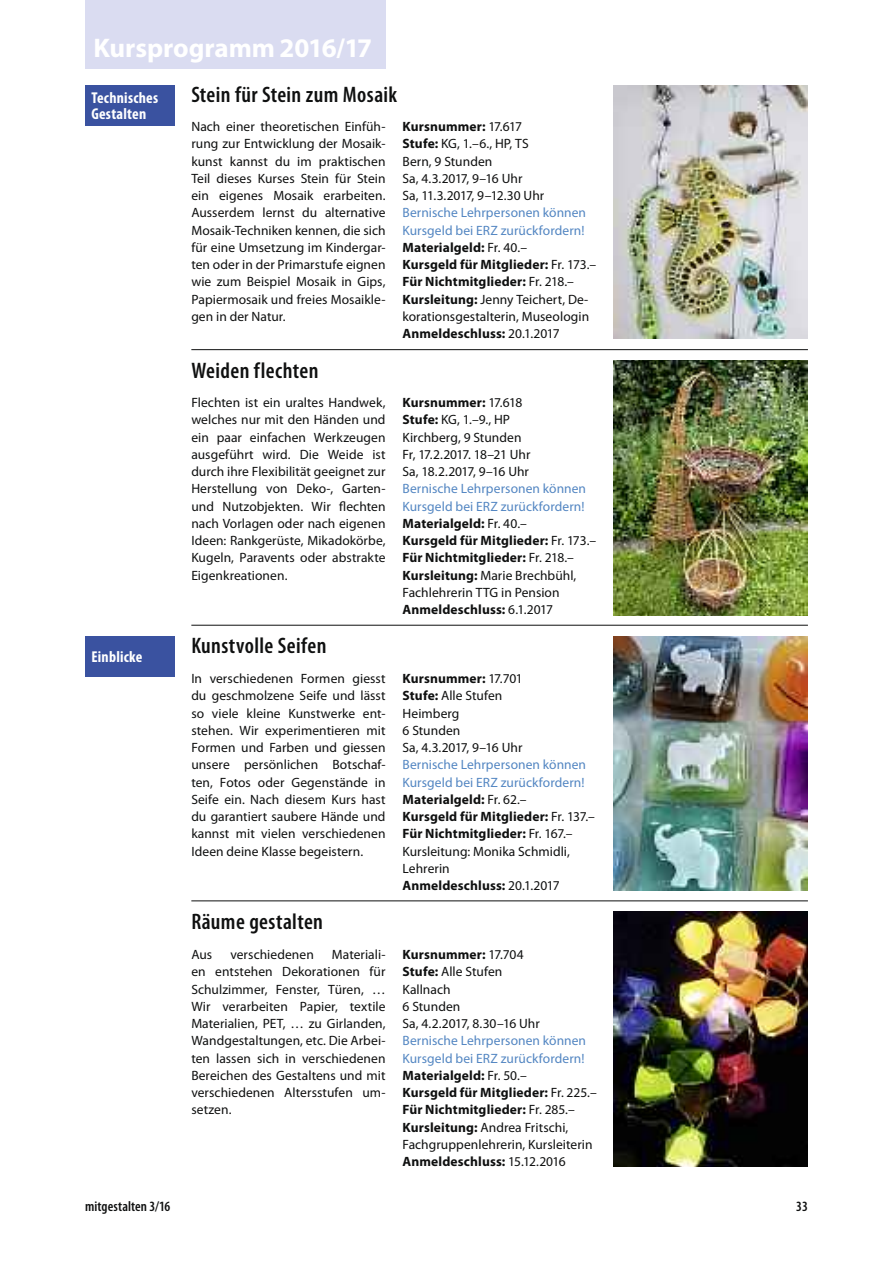
<style>
.page{position:relative;width:893px;height:1263px;background:#fff}
.page>*{position:absolute;margin:0;border:0;box-sizing:border-box;transform-origin:0 0}
.t1{font:700 27px "Myriad Pro";letter-spacing:-.005em;color:#fff}
.t2{font:600 condensed 22.5px "Myriad Pro";letter-spacing:.02em;color:#0f1010}
.t3{font:700 condensed 15.75px/16.5px "Myriad Pro";letter-spacing:.015em;color:#fff}
.t4{font:600 condensed 14.25px "Myriad Pro";letter-spacing:.005em;color:#0f1010}
.t5{font:13.5px/17.2px "Myriad Pro";letter-spacing:.005em;color:#0f1010;text-align:justify}
.s1{font-weight:700}
.s2{color:#5386c2}
</style>
<div class="page">
<hr style="left:191px;top:349px;width:617px;height:1px;background:#0f1010">
<hr style="left:191px;top:625px;width:617px;height:1px;background:#0f1010">
<hr style="left:191px;top:900px;width:617px;height:1px;background:#0f1010">
<img style="left:614px;top:912px;width:194px;height:254px">
<img style="left:614px;top:636px;width:194px;height:255px">
<img style="left:614px;top:361px;width:194px;height:254px">
<img style="left:614px;top:85px;width:194px;height:254px">
<div style="left:85px;top:0;width:300px;height:68px;background:#dadcf1"></div>
<div style="left:85px;top:85px;width:89px;height:40px;background:#3a52a0"></div>
<div style="left:85px;top:636px;width:89px;height:41px;background:#3a52a0"></div>
<p class="t1" style="left:94px;top:32px;width:280px">Kursprogramm 2016/17</p>
<p class="t3" style="left:91px;top:89px;width:68px">Technisches<br>Gestalten</p>
<p class="t3" style="left:91px;top:648px;width:53px">Einblicke</p>
<p class="t2" style="left:191px;top:82px;width:207px">Stein für Stein zum Mosaik</p>
<p class="t5" style="left:191px;top:119px;width:196px">Nach einer theoretischen Einfüh&shy;rung zur Entwicklung der Mosaik&shy;kunst kannst du im praktischen Teil dieses Kurses Stein für Stein ein eigenes Mosaik erarbeiten.<br>Ausserdem lernst du alternative Mosaik-Techniken kennen, die sich für eine Umsetzung im Kindergar&shy;ten oder in der Primarstufe eignen wie zum Beispiel Mosaik in Gips, Papiermosaik und freies Mosaikle&shy;gen in der Natur.</p>
<p class="t5" style="left:403px;top:120px;width:195px;text-align:left"><span class="s1">Kursnummer:</span> 17.617<br><span class="s1">Stufe:</span> KG, 1.–6., HP, TS<br>Bern, 9 Stunden<br>Sa, 4.3.2017, 9–16 Uhr<br>Sa, 11.3.2017, 9–12.30 Uhr<br><span class="s2">Bernische Lehrpersonen können<br>Kursgeld bei ERZ zurückfordern!<br></span><span class="s1">Materialgeld:</span> Fr. 40.–<br><span class="s1">Kursgeld für Mitglieder:</span> Fr. 173.–<br><span class="s1">Für Nichtmitglieder:</span> Fr. 218.–<br><span class="s1">Kursleitung:</span> Jenny Teichert, De&shy;korationsgestalterin, Museologin<br><span class="s1">Anmeldeschluss:</span> 20.1.2017</p>
<p class="t2" style="left:191px;top:358px;width:129px">Weiden flechten</p>
<p class="t5" style="left:191px;top:395px;width:196px">Flechten ist ein uraltes Handwek, welches nur mit den Händen und ein paar einfachen Werkzeugen ausgeführt wird. Die Weide ist durch ihre Flexibilität geeignet zur Herstellung von Deko-, Garten&shy;und Nutzobjekten. Wir flechten nach Vorlagen oder nach eigenen Ideen: Rankgerüste, Mikadokörbe, Kugeln, Paravents oder abstrakte Eigenkreationen.</p>
<p class="t5" style="left:403px;top:396px;width:195px;text-align:left"><span class="s1">Kursnummer:</span> 17.618<br><span class="s1">Stufe:</span> KG, 1.–9., HP<br>Kirchberg, 9 Stunden<br>Fr, 17.2.2017. 18–21 Uhr<br>Sa, 18.2.2017, 9–16 Uhr<br><span class="s2">Bernische Lehrpersonen können<br>Kursgeld bei ERZ zurückfordern!<br></span><span class="s1">Materialgeld:</span> Fr. 40.–<br><span class="s1">Kursgeld für Mitglieder:</span> Fr. 173.–<br><span class="s1">Für Nichtmitglieder:</span> Fr. 218.–<br><span class="s1">Kursleitung:</span> Marie Brechbühl,<br>Fachlehrerin TTG in Pension<br><span class="s1">Anmeldeschluss:</span> 6.1.2017</p>
<p class="t2" style="left:191px;top:633px;width:137px">Kunstvolle Seifen</p>
<p class="t5" style="left:191px;top:671px;width:196px">In verschiedenen Formen giesst du geschmolzene Seife und lässt so viele kleine Kunstwerke ent&shy;stehen. Wir experimentieren mit Formen und Farben und giessen unsere persönlichen Botschaf&shy;ten, Fotos oder Gegenstände in Seife ein. Nach diesem Kurs hast du garantiert saubere Hände und kannst mit vielen verschiedenen Ideen deine Klasse begeistern.</p>
<p class="t5" style="left:403px;top:672px;width:194px;text-align:left"><span class="s1">Kursnummer:</span> 17.701<br><span class="s1">Stufe:</span> Alle Stufen<br>Heimberg<br>6 Stunden<br>Sa, 4.3.2017, 9–16 Uhr<br><span class="s2">Bernische Lehrpersonen können<br>Kursgeld bei ERZ zurückfordern!<br></span><span class="s1">Materialgeld:</span> Fr. 62.–<br><span class="s1">Kursgeld für Mitglieder:</span> Fr. 137.–<br><span class="s1">Für Nichtmitglieder:</span> Fr. 167.–<br>Kursleitung: Monika Schmidli,<br>Lehrerin<br><span class="s1">Anmeldeschluss:</span> 20.1.2017</p>
<p class="t2" style="left:191px;top:909px;width:133px">Räume gestalten</p>
<p class="t5" style="left:191px;top:947px;width:22px">Aus</p>
<p class="t5" style="left:230px;top:947px;width:85px">verschiedenen</p>
<p class="t5" style="left:191px;top:947px;width:196px;text-indent:141px">Materiali&shy;en entstehen Dekorationen für Schulzimmer, Fenster, Türen, … Wir verarbeiten Papier, textile Materialien, PET, … zu Girlanden, Wandgestaltungen, etc. Die Arbei&shy;ten lassen sich in verschiedenen Bereichen des Gestaltens und mit verschiedenen Altersstufen um&shy;setzen.</p>
<p class="t5" style="left:403px;top:948px;width:196px;text-align:left"><span class="s1">Kursnummer:</span> 17.704<br><span class="s1">Stufe:</span> Alle Stufen<br>Kallnach<br>6 Stunden<br>Sa, 4.2.2017, 8.30–16 Uhr<br><span class="s2">Bernische Lehrpersonen können<br>Kursgeld bei ERZ zurückfordern!<br></span><span class="s1">Materialgeld:</span> Fr. 50.–<br><span class="s1">Kursgeld für Mitglieder:</span> Fr. 225.–<br><span class="s1">Für Nichtmitglieder:</span> Fr. 285.–<br><span class="s1">Kursleitung:</span> Andrea Fritschi,<br>Fachgruppenlehrerin, Kursleiterin<br><span class="s1">Anmeldeschluss:</span> 15.12.2016</p>
<p class="t4" style="left:85px;top:1199px;width:87px">mitgestalten 3/16</p>
<p class="t4" style="left:796px;top:1199px;width:13px">33</p>
</div>
